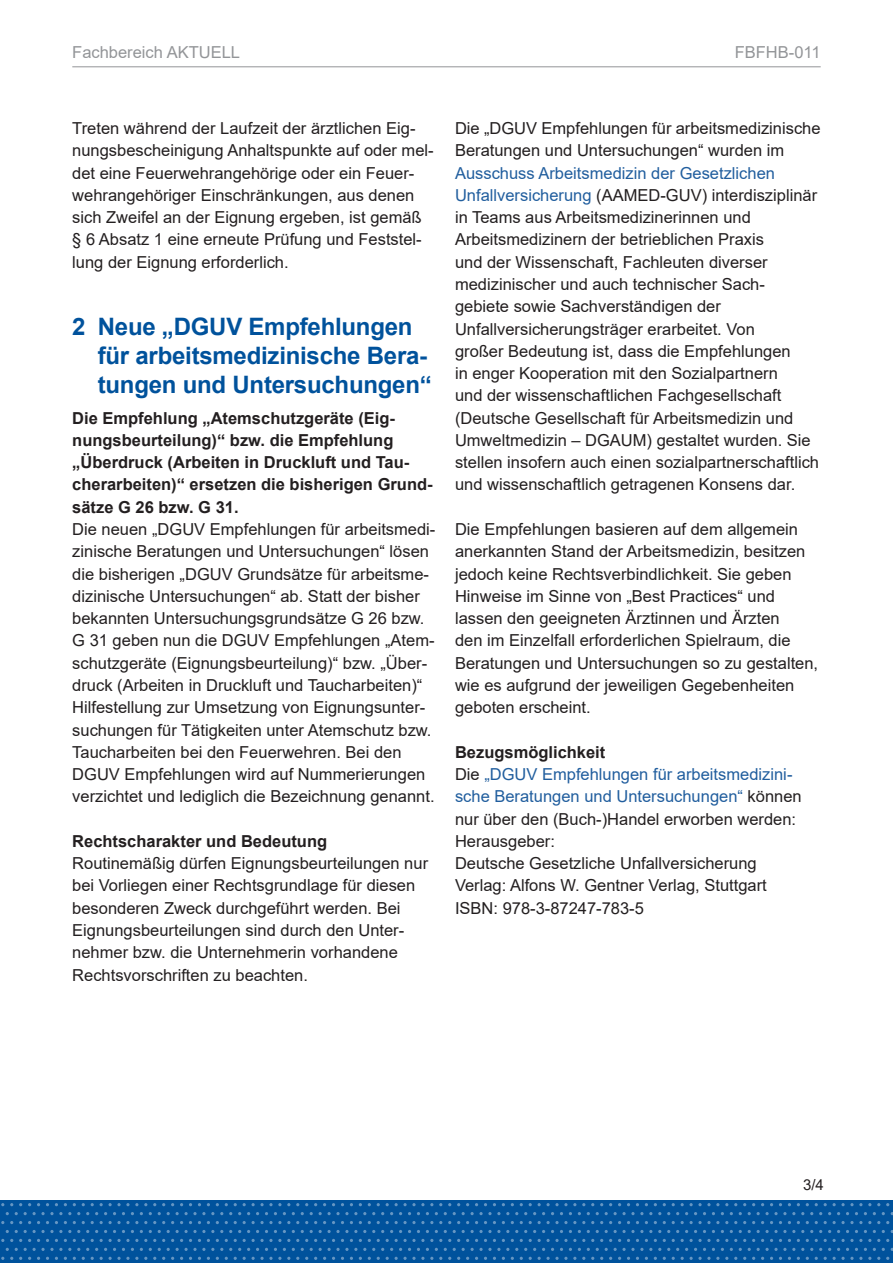
<style>
.page{position:relative;width:893px;height:1263px;background:#fff}
.page>*{position:absolute;margin:0;border:0;box-sizing:border-box;transform-origin:0 0}
._01_Überschriften_E_-_Überschrift_blau_16{font:700 24px/29.2px "Arial";letter-spacing:-.01em;color:#00529c}
._02_Fließtext_Fließtext{font:16.5px/22.2px "Arial";color:#231f20}
._02_Fließtext_Fließtext-2{font:700 16.5px/22.4px "Arial";color:#231f20}
._02_Fließtext_Fließtext-3{font:16.5px/22.4px "Arial";color:#215e9e}
.t1{font:16.5px "Arial";color:#939598}
.t2{font:15px "Arial";color:#231f20}
.s1{color:#215e9e}
.s2{color:#231f20}
</style>
<div class="page">
<div style="left:0;top:1200px;width:893px;height:63px;background:#00529c"></div>
<svg style="left:243px;top:1203px;width:38px;height:3px"></svg>
<svg style="left:386px;top:1203px;width:47px;height:3px"></svg>
<svg style="left:538px;top:1203px;width:38px;height:3px"></svg>
<svg style="left:681px;top:1203px;width:38px;height:3px"></svg>
<svg style="left:824px;top:1203px;width:38px;height:3px"></svg>
<svg style="left:243px;top:1221px;width:38px;height:3px"></svg>
<svg style="left:386px;top:1221px;width:47px;height:3px"></svg>
<svg style="left:538px;top:1221px;width:38px;height:3px"></svg>
<svg style="left:681px;top:1221px;width:38px;height:3px"></svg>
<svg style="left:824px;top:1221px;width:38px;height:3px"></svg>
<svg style="left:243px;top:1239px;width:38px;height:3px"></svg>
<svg style="left:386px;top:1239px;width:47px;height:3px"></svg>
<svg style="left:538px;top:1239px;width:38px;height:3px"></svg>
<svg style="left:681px;top:1239px;width:38px;height:3px"></svg>
<svg style="left:824px;top:1239px;width:38px;height:3px"></svg>
<svg style="left:243px;top:1257px;width:38px;height:3px"></svg>
<svg style="left:386px;top:1257px;width:47px;height:3px"></svg>
<svg style="left:538px;top:1257px;width:38px;height:3px"></svg>
<svg style="left:681px;top:1257px;width:38px;height:3px"></svg>
<svg style="left:824px;top:1257px;width:38px;height:3px"></svg>
<svg style="left:176px;top:1212px;width:38px;height:3px"></svg>
<svg style="left:319px;top:1212px;width:38px;height:3px"></svg>
<svg style="left:462px;top:1212px;width:38px;height:3px"></svg>
<svg style="left:605px;top:1212px;width:38px;height:3px"></svg>
<svg style="left:748px;top:1212px;width:38px;height:3px"></svg>
<svg style="left:176px;top:1230px;width:38px;height:3px"></svg>
<svg style="left:319px;top:1230px;width:38px;height:3px"></svg>
<svg style="left:462px;top:1230px;width:38px;height:3px"></svg>
<svg style="left:605px;top:1230px;width:38px;height:3px"></svg>
<svg style="left:748px;top:1230px;width:38px;height:3px"></svg>
<svg style="left:176px;top:1248px;width:38px;height:3px"></svg>
<svg style="left:319px;top:1248px;width:38px;height:3px"></svg>
<svg style="left:462px;top:1248px;width:38px;height:3px"></svg>
<svg style="left:605px;top:1248px;width:38px;height:3px"></svg>
<svg style="left:748px;top:1248px;width:38px;height:3px"></svg>
<svg style="left:100px;top:1203px;width:38px;height:3px"></svg>
<svg style="left:100px;top:1221px;width:38px;height:3px"></svg>
<svg style="left:100px;top:1239px;width:38px;height:3px"></svg>
<svg style="left:100px;top:1257px;width:38px;height:3px"></svg>
<svg style="left:33px;top:1212px;width:38px;height:3px"></svg>
<svg style="left:33px;top:1230px;width:38px;height:3px"></svg>
<svg style="left:33px;top:1248px;width:38px;height:3px"></svg>
<hr style="left:72px;top:66px;width:749px;height:1px;background:#939598">
<p class="t1" style="left:72px;top:41px;width:169px">Fachbereich AKTUELL</p>
<p class="t1" style="left:735px;top:41px;width:87px">FBFHB-011</p>
<p class="_02_Fließtext_Fließtext" style="left:72px;top:117px;width:363px">Treten während der Laufzeit der ärztlichen Eig&shy;nungsbescheinigung Anhaltspunkte auf oder mel&shy;det eine Feuerwehrangehörige oder ein Feuer&shy;wehrangehöriger Einschränkungen, aus denen sich Zweifel an der Eignung ergeben, ist gemäß § 6 Absatz 1 eine erneute Prüfung und Feststel&shy;lung der Eignung erforderlich.</p>
<h1 class="_01_Überschriften_E_-_Überschrift_blau_16" style="left:98px;top:312px;width:336px;text-indent:-26px">2 Neue „DGUV Empfehlungen für arbeitsmedizinische Bera&shy;tungen und Untersuchungen“</h1>
<p class="_02_Fließtext_Fließtext-2" style="left:72px;top:407px;width:362px">Die Empfehlung „Atemschutzgeräte (Eig&shy;nungsbeurteilung)“ bzw. die Empfehlung „Überdruck (Arbeiten in Druckluft und Tau&shy;cherarbeiten)“ ersetzen die bisherigen Grund&shy;sätze G 26 bzw. G 31.</p>
<p class="_02_Fließtext_Fließtext" style="left:72px;top:518px;width:364px">Die neuen „DGUV Empfehlungen für arbeitsmedi&shy;zinische Beratungen und Untersuchungen“ lösen die bisherigen „DGUV Grundsätze für arbeitsme&shy;dizinische Untersuchungen“ ab. Statt der bisher bekannten Untersuchungsgrundsätze G 26 bzw.<br>G 31 geben nun die DGUV Empfehlungen „Atem&shy;schutzgeräte (Eignungsbeurteilung)“ bzw. „Über&shy;druck (Arbeiten in Druckluft und Taucharbeiten)“ Hilfestellung zur Umsetzung von Eignungsunter&shy;suchungen für Tätigkeiten unter Atemschutz bzw.<br>Taucharbeiten bei den Feuerwehren. Bei den DGUV Empfehlungen wird auf Nummerierungen verzichtet und lediglich die Bezeichnung genannt.</p>
<p class="_02_Fließtext_Fließtext-2" style="left:72px;top:830px;width:256px">Rechtscharakter und Bedeutung</p>
<p class="_02_Fließtext_Fließtext" style="left:72px;top:852px;width:357px">Routinemäßig dürfen Eignungsbeurteilungen nur bei Vorliegen einer Rechtsgrundlage für diesen besonderen Zweck durchgeführt werden. Bei Eignungsbeurteilungen sind durch den Unter&shy;nehmer bzw. die Unternehmerin vorhandene Rechtsvorschriften zu beachten.</p>
<p class="_02_Fließtext_Fließtext" style="left:455px;top:117px;width:367px">Die „DGUV Empfehlungen für arbeitsmedizinische Beratungen und Untersuchungen“ wurden im <span class="s1">Ausschuss Arbeitsmedizin der Gesetzlichen Unfallversicherung</span> (AAMED-GUV) interdisziplinär in Teams aus Arbeitsmedizinerinnen und Arbeitsmedizinern der betrieblichen Praxis<br>und der Wissenschaft, Fachleuten diverser medizinischer und auch technischer Sach&shy;gebiete sowie Sachverständigen der Unfallversicherungsträger erarbeitet. Von<br>großer Bedeutung ist, dass die Empfehlungen<br>in enger Kooperation mit den Sozialpartnern<br>und der wissenschaftlichen Fachgesellschaft (Deutsche Gesellschaft für Arbeitsmedizin und Umweltmedizin – DGAUM) gestaltet wurden. Sie stellen insofern auch einen sozialpartnerschaftlich und wissenschaftlich getragenen Konsens dar.</p>
<p class="_02_Fließtext_Fließtext" style="left:455px;top:518px;width:365px">Die Empfehlungen basieren auf dem allgemein anerkannten Stand der Arbeitsmedizin, besitzen jedoch keine Rechtsverbindlichkeit. Sie geben Hinweise im Sinne von „Best Practices“ und lassen den geeigneten Ärztinnen und Ärzten<br>den im Einzelfall erforderlichen Spielraum, die Beratungen und Untersuchungen so zu gestalten, wie es aufgrund der jeweiligen Gegebenheiten geboten erscheint.</p>
<p class="_02_Fließtext_Fließtext-2" style="left:455px;top:741px;width:152px">Bezugsmöglichkeit</p>
<p class="_02_Fließtext_Fließtext-3" style="left:455px;top:763px;width:348px"><span class="s2">Die</span> „DGUV Empfehlungen für arbeitsmedizini&shy;sche Beratungen und Untersuchungen“ <span class="s2">können nur über den (Buch-)Handel erworben werden:</span></p>
<p class="_02_Fließtext_Fließtext" style="left:455px;top:830px;width:313px">Herausgeber:<br>Deutsche Gesetzliche Unfallversicherung<br>Verlag: Alfons W. Gentner Verlag, Stuttgart</p>
<p class="_02_Fließtext_Fließtext" style="left:455px;top:897px;width:190px">ISBN: 978-3-87247-783-5</p>
<p class="t2" style="left:803px;top:1175px;width:22px">3/4</p>
</div>
